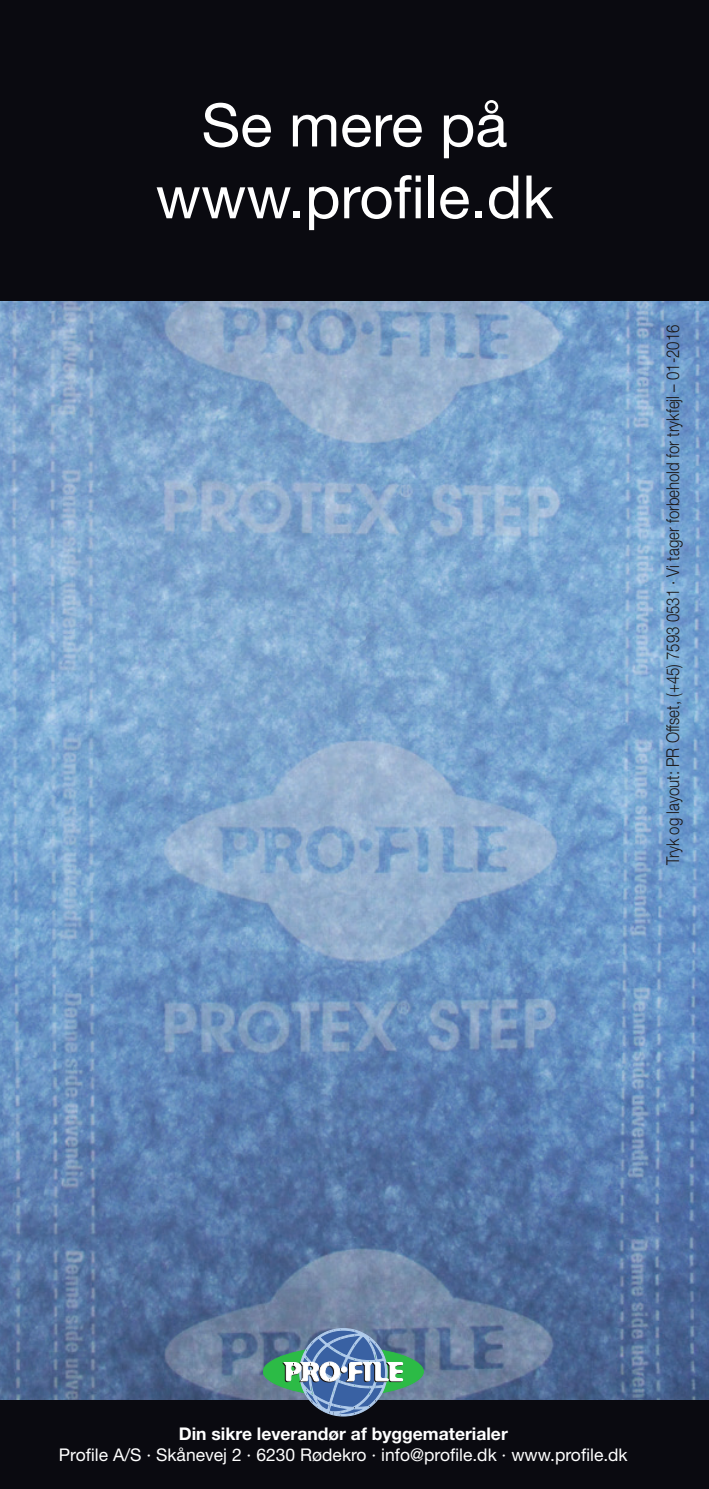
<style>
.page{position:relative;width:709px;height:1489px;background:#fff}
.page>*{position:absolute;margin:0;border:0;box-sizing:border-box;transform-origin:0 0}
.t1{font:59.75px "Helvetica Neue LT Std";color:#fff}
.t2{font:300 17.75px "Helvetica Neue LT Std";color:#1b1615;scale:.85 1}
.t3{font:17.5px "Helvetica Neue LT Std";color:#fff}
.t4{font:700 17.5px "Helvetica Neue LT Std";color:#fff}
</style>
<div class="page">
<img style="left:0;top:301px;width:709px;height:1099px">
<div style="left:0;top:1400px;width:709px;height:88px;background:#0a0a10"></div>
<div style="left:263px;top:1346px;width:160px;height:49px;background:#2cbb46;border-radius:50%"></div>
<svg style="left:283px;top:1328px;width:120px;height:87px"></svg>
<div style="left:0;top:0;width:709px;height:301px;background:#0a0a10"></div>
<p class="t1" style="left:201px;top:89px;width:307px">Se mere på</p>
<p class="t1" style="left:156px;top:161px;width:399px">www.profile.dk</p>
<p class="t2" style="left:662px;top:865px;width:637px;rotate:-90deg">Tryk og layout: PR Offset, (+45) 7593 0531 · Vi tager forbehold for trykfejl – 01-2016</p>
<p class="t4" style="left:179px;top:1422px;width:330px">Din sikre leverandør af byggematerialer</p>
<p class="t3" style="left:59px;top:1443px;width:570px">Profile A/S · Skånevej 2 · 6230 Rødekro · info@profile.dk · www.profile.dk</p>
</div>
